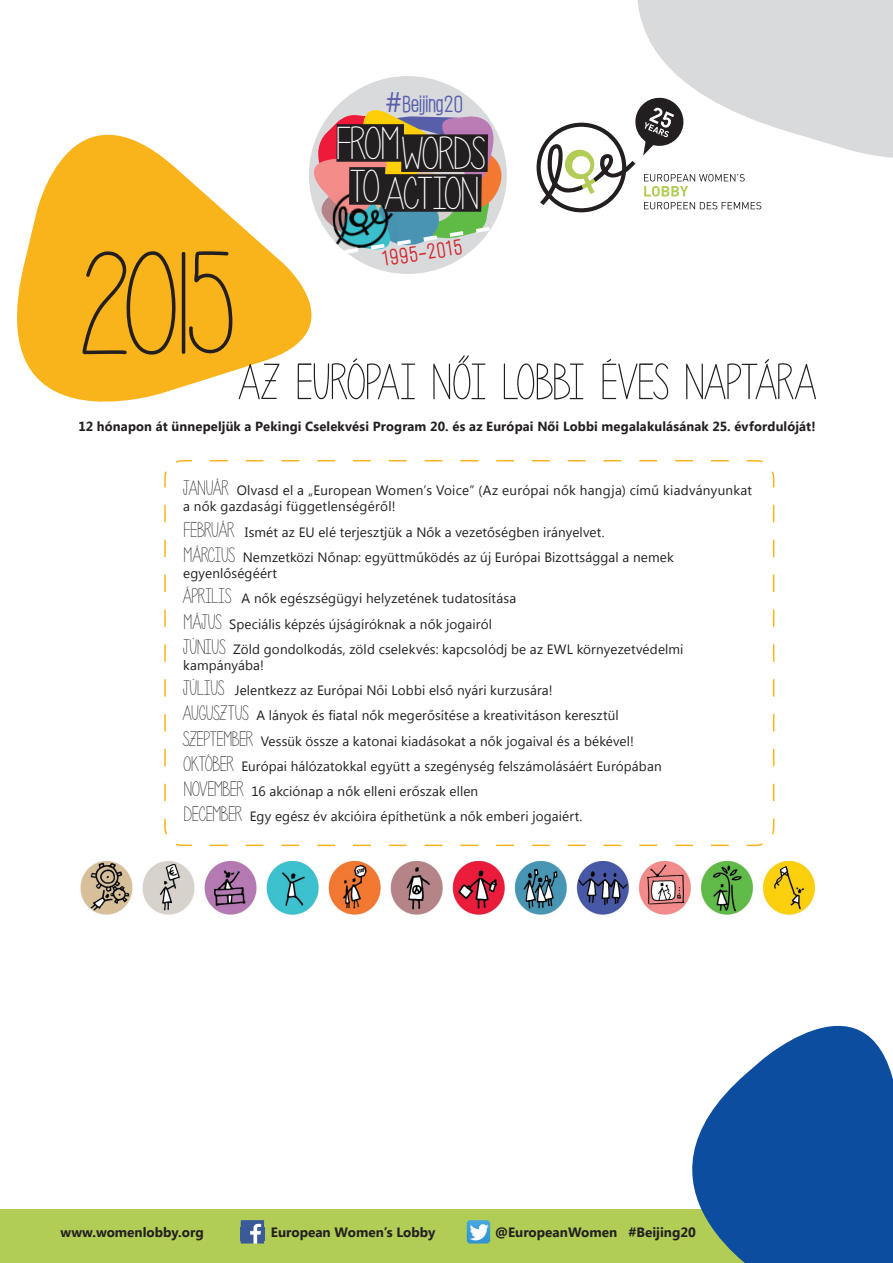
<style>
.page{position:relative;width:893px;height:1263px;background:#fff}
.page>*{position:absolute;margin:0;border:0;box-sizing:border-box;transform-origin:0 0}
.t1{font:147px "Penelope Anne";color:#231f20}
.t2{font:51px "Penelope Anne";letter-spacing:-.005em;color:#231f20}
.t3{font:46.35px/39.8px "Penelope Anne";letter-spacing:-.02em;color:#fff;text-align:right}
.t4{font:29.55px "CF Labelle Helene P";letter-spacing:-.005em;color:#575fab}
.t5{font:27.3px "CF Labelle Helene P";color:#d1232a}
.t6{font:13.5px/25.2px "Segoe UI";letter-spacing:.01em;color:#231f20}
.t7{font:700 13.5px "Segoe UI";color:#231f20}
.t8{font:700 13.2px "Segoe UI";letter-spacing:.01em;color:#231f20}
.s1{font-family:"Bookman Old Style"}
.s2{font-family:"Chaparral Pro"}
.s3{font-family:"Penelope Anne";font-size:21px}
</style>
<div class="page">
<svg style="left:17px;top:91px;width:338px;height:311px;fill:#f9b41c"></svg>
<div style="left:309px;top:76px;width:198px;height:198px;background:#d9dadc;border-radius:50%"></div>
<svg style="left:307px;top:100px;width:200px;height:154px"></svg>
<svg style="left:164px;top:460px;width:610px;height:386px"></svg>
<svg style="left:536px;top:0;width:357px;height:212px"></svg>
<div style="left:0;top:1209px;width:893px;height:54px;background:#b2cd56"></div>
<svg style="left:692px;top:1025px;width:201px;height:238px;fill:#0d4d9f"></svg>
<img style="left:80px;top:862px;width:736px;height:54px">
<img style="left:241px;top:1220px;width:23px;height:23px">
<img style="left:241px;top:1227px;width:23px;height:13px">
<img style="left:467px;top:1220px;width:23px;height:23px">
<h3 class="t4" style="left:385px;top:84px;width:80px"><span class="s1">#</span>Beijing20</h3>
<h3 class="t3" style="left:349px;top:135px;width:138px">WORDS<br>TOACTION</h3>
<h3 class="t3" style="left:336px;top:124px;width:64px">FROM</h3>
<h1 class="t1" style="left:79px;top:232px;width:156px">2015</h1>
<h3 class="t5" style="left:379px;top:241px;width:83px;rotate:-9deg">1995<span class="s2">-</span>2015</h3>
<h2 class="t2" style="left:238px;top:357px;width:580px">AZ EURÓPAI NO´´I LOBBI ÉVES NAPTÁRA</h2>
<p class="t8" style="left:78px;top:417px;width:739px">12 hónapon át ünnepeljük a Pekingi Cselekvési Program 20. és az Európai Női Lobbi megalakulásának 25. évfordulóját!</p>
<p class="t6" style="left:183px;top:482px;width:571px;line-height:16.2px"><span class="s3">JANUÁR</span> Olvasd el a „European Women’s Voice” (Az európai nők hangja) című kiadványunkat a nők gazdasági függetlenségéről!</p>
<p class="t6" style="left:184px;top:519px;width:491px"><span class="s3">FEBRUÁR</span> Ismét az EU elé terjesztjük a Nők a vezetőségben irányelvet.<br><span class="s3">MÁRCIUS</span> Nemzetközi Nőnap: együttműködés az új Európai Bizottsággal a nemek</p>
<p class="t6" style="left:182px;top:560px;width:503px">egyenlőségéért<br><span class="s3">ÁPRILIS</span> A nők egészségügyi helyzetének tudatosítása<br><span class="s3">MÁJUS</span> Speciális képzés újságíróknak a nők jogairól<br><span class="s3">JÚNIUS</span> Zöld gondolkodás, zöld cselekvés: kapcsolódj be az EWL környezetvédelmi</p>
<p class="t6" style="left:182px;top:652px;width:481px">kampányába!<br><span class="s3">JÚLIUS</span> Jelentkezz az Európai Női Lobbi első nyári kurzusára!<br><span class="s3">AUGUSZTUS</span> A lányok és fiatal nők megerősítése a kreativitáson keresztül <span class="s3">SZEPTEMBER</span> Vessük össze a katonai kiadásokat a nők jogaival és a békével!<br><span class="s3">OKTÓBER</span> Európai hálózatokkal együtt a szegénység felszámolásáért Európában <span class="s3">NOVEMBER</span> 16 akciónap a nők elleni erőszak ellen<br><span class="s3">DECEMBER</span> Egy egész év akcióira építhetünk a nők emberi jogaiért.</p>
<p class="t7" style="left:61px;top:1223px;width:145px">www.womenlobby.org</p>
<p class="t7" style="left:271px;top:1223px;width:166px">European Women’s Lobby</p>
<p class="t7" style="left:495px;top:1223px;width:202px">@EuropeanWomen #Beijing20</p>
</div>
